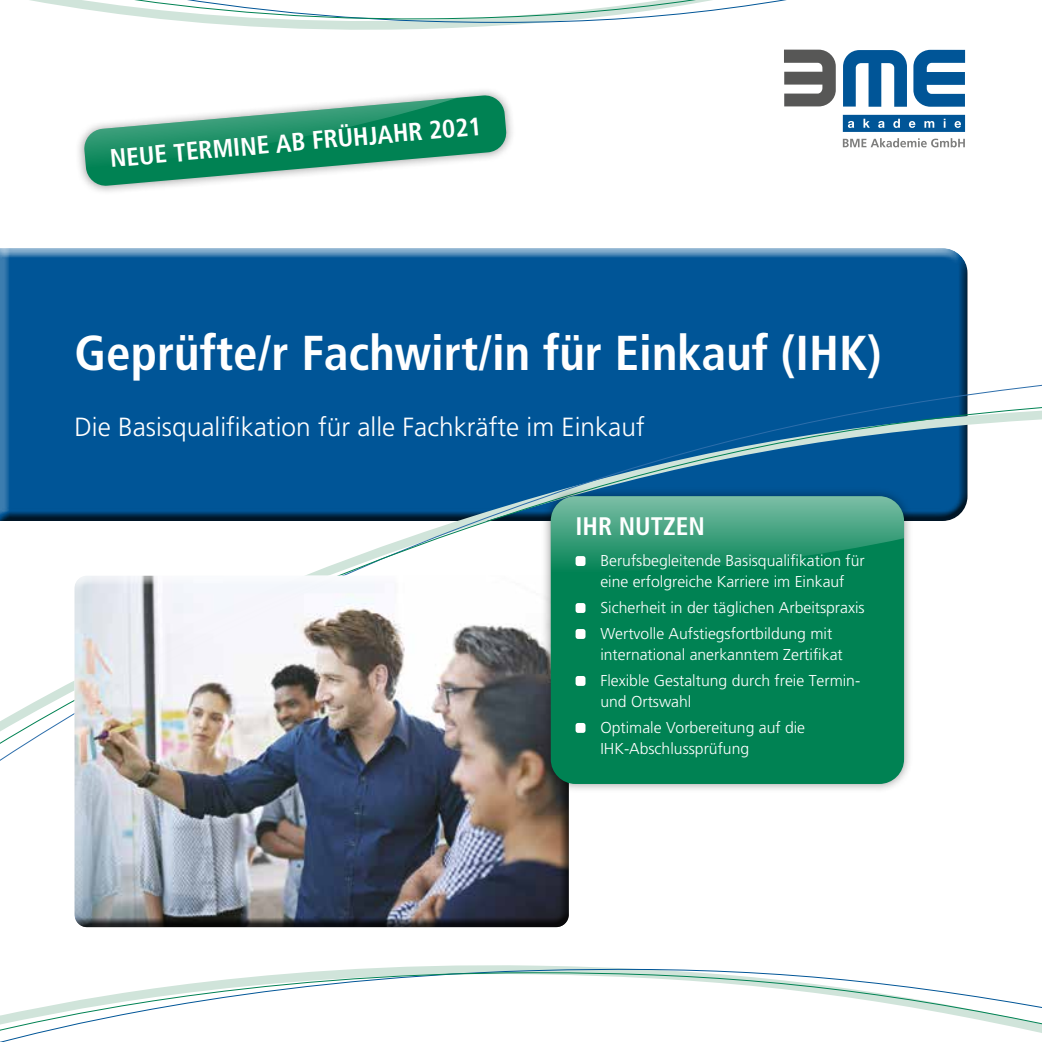
<style>
.page{position:relative;width:1042px;height:1042px;background:#fff}
.page>*{position:absolute;margin:0;border:0;box-sizing:border-box;transform-origin:0 0}
.t1{font:700 condensed 49px "Frutiger LT Std";color:#fff}
.t2{font:300 26.25px "Frutiger LT Std";color:#fff}
.t3{font:700 condensed 25.38px "Frutiger LT Std";color:#fff}
.t4{font:300 15.75px/25.9px "Frutiger LT Std";color:#fff}
</style>
<div class="page">
<div style="left:0;top:247px;width:969px;height:271px;background:#fff;opacity:.75"></div>
<div style="left:0;top:255px;width:969px;height:268px;background:#005597"></div>
<svg style="left:843px;top:138px;width:122px;height:9px"></svg>
<div style="left:843px;top:115px;width:122px;height:17px;background:#005597"></div>
<svg style="left:913px;top:50px;width:52px;height:57px"></svg>
<svg style="left:843px;top:50px;width:64px;height:57px"></svg>
<svg style="left:784px;top:50px;width:52px;height:56px"></svg>
<svg style="left:848px;top:121px;width:6px;height:7px"></svg>
<svg style="left:863px;top:119px;width:7px;height:9px"></svg>
<svg style="left:878px;top:121px;width:6px;height:7px"></svg>
<svg style="left:893px;top:119px;width:7px;height:9px"></svg>
<svg style="left:909px;top:121px;width:6px;height:7px"></svg>
<svg style="left:924px;top:121px;width:10px;height:7px"></svg>
<svg style="left:943px;top:119px;width:2px;height:9px"></svg>
<svg style="left:954px;top:121px;width:7px;height:7px"></svg>
<svg style="left:9px;top:965px;width:1033px;height:76px"></svg>
<svg style="left:9px;top:972px;width:1033px;height:59px"></svg>
<svg style="left:0;top:1014px;width:9px;height:28px"></svg>
<svg style="left:0;top:404px;width:1042px;height:357px"></svg>
<svg style="left:30px;top:0;width:757px;height:30px"></svg>
<div style="left:74px;top:577px;width:495px;height:351px;background:#000;opacity:.75"></div>
<div style="left:541px;top:486px;width:372px;height:307px;background:#000;opacity:.4"></div>
<div style="left:551px;top:496px;width:353px;height:288px;background:#008253;border-radius:25px"></div>
<svg style="left:551px;top:496px;width:353px;height:71px;background:#40a07e"></svg>
<div style="left:575px;top:556px;width:10px;height:10px;background:#fff;border-radius:2px"></div>
<div style="left:575px;top:603px;width:10px;height:10px;background:#fff;border-radius:2px"></div>
<div style="left:575px;top:629px;width:10px;height:10px;background:#fff;border-radius:2px"></div>
<div style="left:575px;top:676px;width:10px;height:10px;background:#fff;border-radius:2px"></div>
<div style="left:575px;top:723px;width:10px;height:10px;background:#fff;border-radius:2px"></div>
<div style="left:75px;top:86px;width:440px;height:109px;background:#000;opacity:.4"></div>
<svg style="left:83px;top:95px;width:424px;height:92px"></svg>
<h3 class="t3" style="left:109px;top:143px;width:374px;rotate:-5deg">NEUE TERMINE AB FRÜHJAHR 2021</h3>
<h1 class="t1" style="left:74px;top:324px;width:809px">Geprüfte/r Fachwirt/in für Einkauf (IHK)</h1>
<h2 class="t2" style="left:74px;top:412px;width:572px">Die Basisqualifikation für alle Fachkräfte im Einkauf</h2>
<h3 class="t3" style="left:575px;top:511px;width:131px">IHR NUTZEN</h3>
<p class="t4" style="left:600px;top:550px;width:266px;line-height:21px">Berufsbegleitende Basisqualifikation für eine erfolgreiche Karriere im Einkauf</p>
<p class="t4" style="left:600px;top:595px;width:266px">Sicherheit in der täglichen Arbeitspraxis<br>Wertvolle Aufstiegsfortbildung mit</p>
<p class="t4" style="left:600px;top:642px;width:261px">international anerkanntem Zertifikat<br>Flexible Gestaltung durch freie Termin-</p>
<p class="t4" style="left:600px;top:689px;width:206px">und Ortswahl<br>Optimale Vorbereitung auf die</p>
<p class="t4" style="left:600px;top:736px;width:150px">IHK-Abschlussprüfung</p>
</div>
